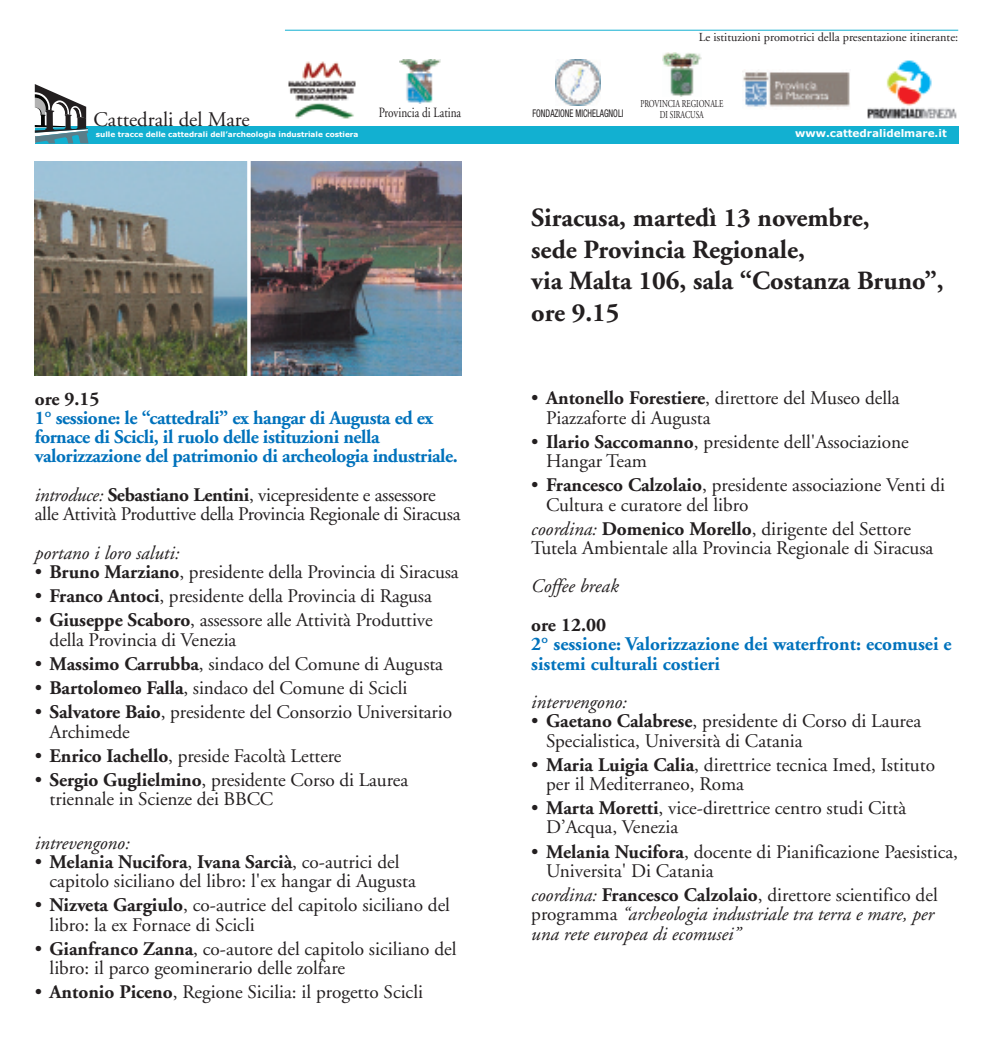
<style>
.page{position:relative;width:993px;height:1042px;background:#fff}
.page>*{position:absolute;margin:0;border:0;box-sizing:border-box;transform-origin:0 0}
.t1{font:700 26.25px/31.5px "Adobe Garamond";color:#231f20}
.t2{font:20.65px "Adobe Garamond";color:#231f20}
.t3{font:19.25px/19.2px "Adobe Garamond";color:#231f20}
.t4{font:italic 19.25px/19.2px "Adobe Garamond";color:#231f20}
.t5{font:700 19.25px/19.2px "Adobe Garamond";letter-spacing:-.02em;color:#0072bc}
.t6{font:700 19.25px/19.2px "Adobe Garamond";color:#0072bc}
.t7{font:700 19.25px "Adobe Garamond";color:#231f20}
.t8{font:14.17px "Adobe Garamond";color:#231f20;scale:.8 1}
.t9{font:12.25px "Adobe Garamond";color:#231f20}
.t10{font:10.5px "Adobe Garamond";color:#231f20;scale:.7 1}
.t11{font:700 10.5px "Verdana";color:#fff}
.t12{font:condensed 10.5px "Helvetica Neue";color:#231f20;scale:.8 1}
.t13{font:700 7.35px "Verdana";color:#fff}
.s1{font-style:italic}
.s2{font-weight:700}
.s3{font-weight:700;font-style:normal}
.s4{font-style:normal}
</style>
<div class="page">
<img style="left:35px;top:162px;width:212px;height:213px">
<img style="left:250px;top:162px;width:211px;height:213px">
<div style="left:35px;top:126px;width:922px;height:18px;background:#12b0d1"></div>
<svg style="left:35px;top:84px;width:53px;height:59px"></svg>
<hr style="left:285px;top:30px;width:672px;height:1px;background:#12b0d1">
<img style="left:867px;top:60px;width:90px;height:59px">
<img style="left:742px;top:71px;width:108px;height:37px">
<img style="left:399px;top:60px;width:41px;height:44px">
<img style="left:555px;top:60px;width:45px;height:45px">
<img style="left:662px;top:53px;width:38px;height:44px">
<img style="left:288px;top:61px;width:68px;height:58px">
<p class="t9" style="left:698px;top:32px;width:261px">Le istituzioni promotrici della presentazione itinerante:</p>
<p class="t10" style="left:640px;top:99px;width:120px">PROVINCIA REGIONALE</p>
<p class="t8" style="left:378px;top:107px;width:104px">Provincia di Latina</p>
<p class="t12" style="left:532px;top:109px;width:115px">FONDAZIONE MICHELAGNOLI</p>
<p class="t10" style="left:659px;top:110px;width:64px">DI SIRACUSA</p>
<p class="t2" style="left:93px;top:111px;width:158px">Cattedrali del Mare</p>
<p class="t13" style="left:96px;top:130px;width:264px">sulle tracce delle cattedrali dell’archeologia industriale costiera</p>
<p class="t11" style="left:794px;top:127px;width:153px">www.cattedralidelmare.it</p>
<p class="t7" style="left:35px;top:391px;width:66px">ore 9.15</p>
<p class="t5" style="left:35px;top:410px;width:424px">1° sessione: le “cattedrali” ex hangar di Augusta ed ex fornace di Scicli, il ruolo delle istituzioni nella valorizzazione del patrimonio di archeologia industriale.</p>
<p class="t3" style="left:35px;top:487px;width:427px"><span class="s1">introduce:</span> <span class="s2">Sebastiano Lentini</span>, vicepresidente e assessore alle Attività Produttive della Provincia Regionale di Siracusa</p>
<p class="t4" style="left:35px;top:545px;width:146px">portano i loro saluti:</p>
<p class="t3" style="left:35px;top:564px;width:425px">• <span class="s2">Bruno Marziano</span>, presidente della Provincia di Siracusa</p>
<p class="t3" style="left:35px;top:588px;width:398px">• <span class="s2">Franco Antoci</span>, presidente della Provincia di Ragusa</p>
<p class="t3" style="left:50px;top:612px;width:384px;text-indent:-15px">• <span class="s2">Giuseppe Scaboro</span>, assessore alle Attività Produttive della Provincia di Venezia</p>
<p class="t3" style="left:35px;top:656px;width:409px">• <span class="s2">Massimo Carrubba</span>, sindaco del Comune di Augusta</p>
<p class="t3" style="left:35px;top:680px;width:374px">• <span class="s2">Bartolomeo Falla</span>, sindaco del Comune di Scicli</p>
<p class="t3" style="left:50px;top:704px;width:404px;text-indent:-15px">• <span class="s2">Salvatore Baio</span>, presidente del Consorzio Universitario<br>Archimede</p>
<p class="t3" style="left:35px;top:748px;width:308px">• <span class="s2">Enrico Iachello</span>, preside Facoltà Lettere</p>
<p class="t3" style="left:50px;top:772px;width:360px;text-indent:-15px">• <span class="s2">Sergio Guglielmino</span>, presidente Corso di Laurea triennale in Scienze dei BBCC</p>
<p class="t4" style="left:35px;top:835px;width:97px">intrevengono:</p>
<p class="t3" style="left:50px;top:854px;width:367px;text-indent:-15px">• <span class="s2">Melania Nucifora</span>, <span class="s2">Ivana Sarcià</span>, co-autrici del capitolo siciliano del libro: l'ex hangar di Augusta</p>
<p class="t3" style="left:50px;top:897px;width:402px;text-indent:-15px">• <span class="s2">Nizveta Gargiulo</span>, co-autrice del capitolo siciliano del libro: la ex Fornace di Scicli</p>
<p class="t3" style="left:50px;top:941px;width:408px;text-indent:-15px">• <span class="s2">Gianfranco Zanna</span>, co-autore del capitolo siciliano del libro: il parco geominerario delle zolfare</p>
<p class="t3" style="left:35px;top:984px;width:389px">• <span class="s2">Antonio Piceno</span>, Regione Sicilia: il progetto Scicli</p>
<h1 class="t1" style="left:531px;top:204px;width:414px">Siracusa, martedì 13 novembre,<br>sede Provincia Regionale,<br>via Malta 106, sala “Costanza Bruno”, ore 9.15</h1>
<p class="t3" style="left:546px;top:390px;width:355px;text-indent:-15px">• <span class="s2">Antonello Forestiere</span>, direttore del Museo della<br>Piazzaforte di Augusta</p>
<p class="t3" style="left:546px;top:434px;width:364px;text-indent:-15px">• <span class="s2">Ilario Saccomanno</span>, presidente dell'Associazione<br>Hangar Team</p>
<p class="t3" style="left:546px;top:477px;width:400px;text-indent:-15px">• <span class="s2">Francesco Calzolaio</span>, presidente associazione Venti di<br>Cultura e curatore del libro</p>
<p class="t3" style="left:531px;top:521px;width:403px"><span class="s1">coordina:</span> <span class="s2">Domenico Morello</span>, dirigente del Settore<br>Tutela Ambientale alla Provincia Regionale di Siracusa</p>
<p class="t4" style="left:531px;top:578px;width:89px">Coffee break</p>
<p class="t7" style="left:531px;top:617px;width:76px">ore 12.00</p>
<p class="t6" style="left:531px;top:636px;width:421px">2° sessione: Valorizzazione dei waterfront: ecomusei e sistemi culturali costieri</p>
<p class="t4" style="left:531px;top:694px;width:97px">intervengono:</p>
<p class="t3" style="left:546px;top:713px;width:376px;text-indent:-15px">• <span class="s2">Gaetano Calabrese</span>, presidente di Corso di Laurea<br>Specialistica, Università di Catania</p>
<p class="t3" style="left:546px;top:756px;width:390px;text-indent:-15px">• <span class="s2">Maria Luigia Calia</span>, direttrice tecnica Imed, Istituto per il Mediterraneo, Roma</p>
<p class="t3" style="left:546px;top:800px;width:361px;text-indent:-15px">• <span class="s2">Marta Moretti</span>, vice-direttrice centro studi Città<br>D’Acqua, Venezia</p>
<p class="t3" style="left:546px;top:843px;width:413px;text-indent:-15px">• <span class="s2">Melania Nucifora</span>, docente di Pianificazione Paesistica,<br>Universita' Di Catania</p>
<p class="t4" style="left:531px;top:887px;width:408px">coordina: <span class="s3">Francesco Calzolaio</span><span class="s4">, direttore scientifico del programma</span> “archeologia industriale tra terra e mare, per una rete europea di ecomusei”</p>
</div>
